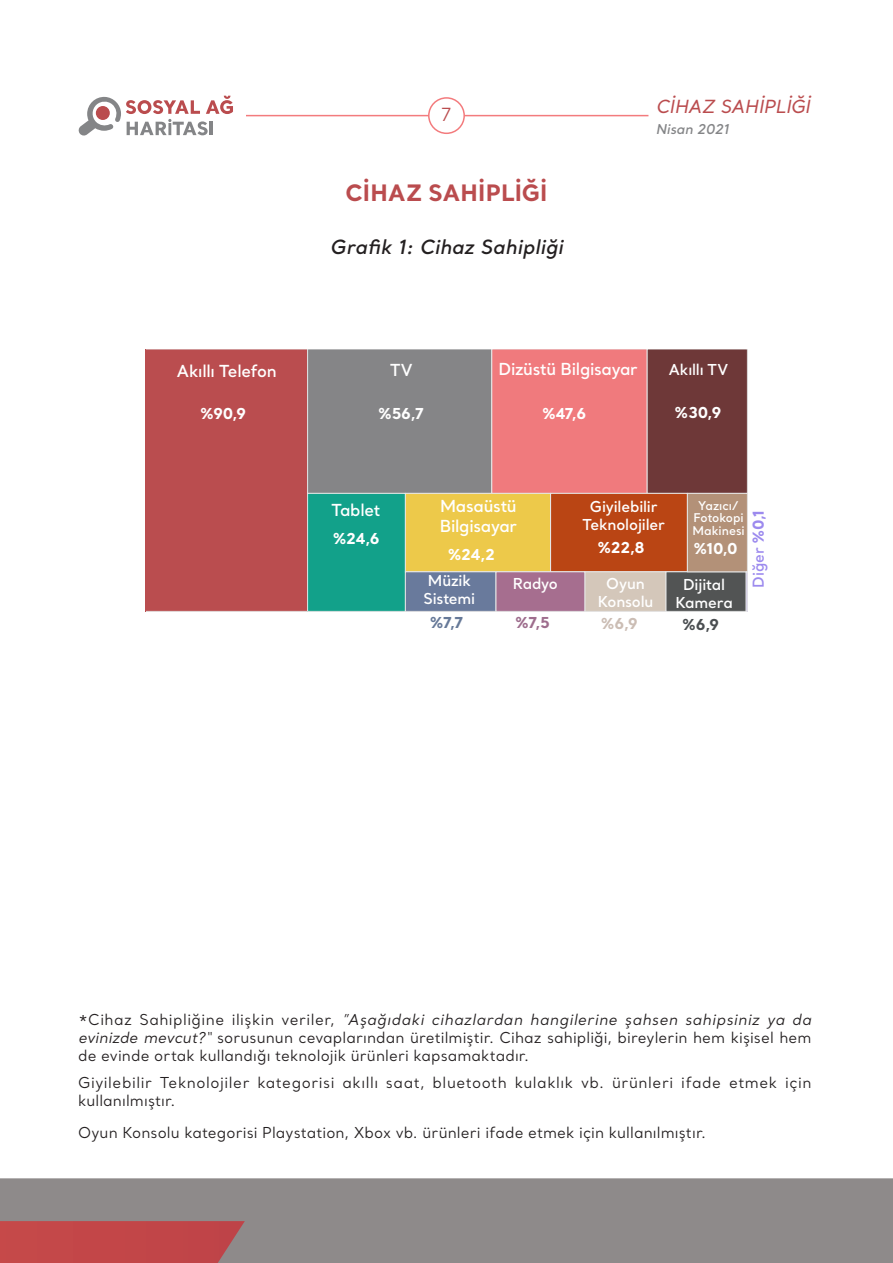
<style>
.page{position:relative;width:893px;height:1263px;background:#fff}
.page>*{position:absolute;margin:0;border:0;box-sizing:border-box;transform-origin:0 0}
.ANA_METIN{font:700 22.5px "Santral";color:#ba4c4e}
.ANA_METIN-2{font:italic 600 19.5px "Santral";letter-spacing:.01em;color:#231f20}
.t1{font:italic 500 18px "Santral";letter-spacing:-.01em;color:#ba4c4e}
.t2{font:18px "Santral";color:#ba4c4e}
.ANA_METIN-3{font:600 16.5px/19.8px "Santral";letter-spacing:-.015em;color:#fff}
.ANA_METIN-4{font:15px/18px "Santral";letter-spacing:.01em;color:#231f20;text-align:justify}
.ANA_METIN-5{font:15px/18px "Santral";letter-spacing:.035em;color:#231f20}
.ANA_METIN-6{font:600 15px/18px "Santral";letter-spacing:-.01em;color:#fff;text-align:center}
.ANA_METIN-7{font:700 15px "Santral";letter-spacing:-.02em;color:#fff}
.ANA_METIN-8{font:600 15px "Santral";letter-spacing:-.01em;color:#9c8aee}
.ANA_METIN-9{font:700 15px "Santral";color:#667998}
.ANA_METIN-10{font:700 15px "Santral";color:#9e6d8d}
.ANA_METIN-11{font:700 15px "Santral";color:#cbbdb4}
.ANA_METIN-12{font:700 15px "Santral";color:#4a4e51}
.t3{font:italic 600 13.5px "Santral";color:#848587}
.ANA_METIN-13{font:600 12px "Santral";letter-spacing:-.005em;color:#fff}
.s1{font-weight:700}
.s2{font-style:italic}
</style>
<div class="page">
<hr style="left:246px;top:115px;width:402px;height:1px;background:#f37b7d">
<div style="left:429px;top:98px;width:35px;height:35px;background:#fff;border-radius:50%"></div>
<div style="left:428px;top:97px;width:37px;height:37px;border:2px solid #f37b7d;border-radius:50%"></div>
<svg style="left:78px;top:96px;width:155px;height:40px"></svg>
<div style="left:0;top:1178px;width:893px;height:85px;background:#8e8a8a"></div>
<div style="left:0;top:1221px;width:245px;height:42px;background:#c24648"></div>
<div style="left:147px;top:349px;width:160px;height:262px;background:#ba4d4f"></div>
<div style="left:308px;top:349px;width:184px;height:144px;background:#858587"></div>
<div style="left:307px;top:349px;width:185px;height:145px;border:1px solid #e6e6e6"></div>
<div style="left:492px;top:349px;width:155px;height:144px;background:#f07a7d"></div>
<div style="left:491px;top:349px;width:156px;height:145px;border:1px solid #e6e6e6"></div>
<div style="left:647px;top:349px;width:100px;height:144px;background:#6e3838"></div>
<div style="left:647px;top:349px;width:101px;height:145px;border:1px solid #e6e6e6"></div>
<div style="left:308px;top:493px;width:97px;height:118px;background:#12a18a"></div>
<div style="left:307px;top:493px;width:99px;height:118px;border:1px solid #e6e6e6"></div>
<div style="left:405px;top:493px;width:146px;height:79px;background:#edc94a"></div>
<div style="left:405px;top:493px;width:146px;height:79px;border:1px solid #e6e6e6"></div>
<div style="left:551px;top:493px;width:136px;height:79px;background:#ba4514"></div>
<div style="left:550px;top:493px;width:138px;height:79px;border:1px solid #e6e6e6"></div>
<div style="left:405px;top:572px;width:91px;height:39px;background:#697a9c"></div>
<div style="left:405px;top:571px;width:91px;height:40px;border:1px solid #e6e6e6"></div>
<div style="left:666px;top:572px;width:80px;height:39px;background:#525454"></div>
<div style="left:585px;top:572px;width:81px;height:39px;background:#d4c7ba"></div>
<div style="left:584px;top:571px;width:82px;height:40px;border:1px solid #e6e6e6"></div>
<div style="left:687px;top:493px;width:60px;height:79px;background:#b39178"></div>
<div style="left:687px;top:493px;width:61px;height:79px;border:1px solid #e6e6e6"></div>
<div style="left:496px;top:572px;width:89px;height:39px;background:#a66e8f"></div>
<div style="left:496px;top:571px;width:89px;height:40px;border:1px solid #e6e6e6"></div>
<div style="left:746px;top:571px;width:2px;height:40px;border:1px solid #e6e6e6"></div>
<p class="ANA_METIN-3" style="left:177px;top:361px;width:102px">Akıllı Telefon</p>
<p class="ANA_METIN-7" style="left:200px;top:403px;width:48px">%90,9</p>
<p class="t2" style="left:441px;top:103px;width:12px">7</p>
<p class="ANA_METIN" style="left:346px;top:177px;width:203px">CİHAZ SAHİPLİĞİ</p>
<p class="ANA_METIN-2" style="left:330px;top:234px;width:235px">Grafik 1: Cihaz Sahipliği</p>
<p class="t1" style="left:656px;top:94px;width:156px">CİHAZ SAHİPLİĞİ</p>
<p class="t3" style="left:656px;top:120px;width:75px">Nisan 2021</p>
<p class="ANA_METIN-3" style="left:390px;top:360px;width:24px">TV</p>
<p class="ANA_METIN-3" style="left:499px;top:359px;width:141px">Dizüstü Bilgisayar</p>
<p class="ANA_METIN-6" style="left:668px;top:360px;width:61px">Akıllı TV</p>
<p class="ANA_METIN-7" style="left:378px;top:403px;width:48px">%56,7</p>
<p class="ANA_METIN-7" style="left:542px;top:403px;width:46px">%47,6</p>
<p class="ANA_METIN-7" style="left:674px;top:402px;width:49px">%30,9</p>
<p class="ANA_METIN-3" style="left:331px;top:500px;width:51px">Tablet</p>
<p class="ANA_METIN-3" style="left:440px;top:496px;width:79px">Masaüstü<br>Bilgisayar</p>
<p class="ANA_METIN-6" style="left:583px;top:497px;width:84px">Giyilebilir<br>Teknolojiler</p>
<p class="ANA_METIN-8" style="left:748px;top:588px;width:79px;rotate:-90deg">Diğer <span class="s1">%0,1</span></p>
<p class="ANA_METIN-13" style="left:698px;top:497px;width:42px">Yazıcı/</p>
<p class="ANA_METIN-13" style="left:694px;top:510px;width:52px">Fotokopi</p>
<p class="ANA_METIN-13" style="left:693px;top:523px;width:54px">Makinesi</p>
<p class="ANA_METIN-7" style="left:332px;top:528px;width:49px">%24,6</p>
<p class="ANA_METIN-7" style="left:597px;top:537px;width:49px">%22,8</p>
<p class="ANA_METIN-7" style="left:693px;top:538px;width:46px">%10,0</p>
<p class="ANA_METIN-7" style="left:447px;top:544px;width:49px">%24,2</p>
<p class="ANA_METIN-6" style="left:423px;top:571px;width:53px;text-align:left">Müzik<br>Sistemi</p>
<p class="ANA_METIN-6" style="left:513px;top:574px;width:47px">Radyo</p>
<p class="ANA_METIN-9" style="left:429px;top:612px;width:35px">%7,7</p>
<p class="ANA_METIN-10" style="left:515px;top:612px;width:37px">%7,5</p>
<p class="ANA_METIN-11" style="left:601px;top:613px;width:39px">%6,9</p>
<p class="ANA_METIN-6" style="left:598px;top:574px;width:57px">Oyun<br>Konsolu</p>
<p class="ANA_METIN-6" style="left:675px;top:575px;width:59px">Dijital<br>Kamera</p>
<p class="ANA_METIN-12" style="left:682px;top:614px;width:39px">%6,9</p>
<p class="ANA_METIN-4" style="left:78px;top:1010px;width:735px">*Cihaz Sahipliğine ilişkin veriler, <span class="s2">”Aşağıdaki cihazlardan hangilerine şahsen sahipsiniz ya da evinizde mevcut?“</span> sorusunun cevaplarından üretilmiştir. Cihaz sahipliği, bireylerin hem kişisel hem de evinde ortak kullandığı teknolojik ürünleri kapsamaktadır.</p>
<p class="ANA_METIN-5" style="left:78px;top:1073px;width:735px">Giyilebilir Teknolojiler kategorisi akıllı saat, bluetooth kulaklık vb. ürünleri ifade etmek için kullanılmıştır.</p>
<p class="ANA_METIN-4" style="left:78px;top:1123px;width:630px">Oyun Konsolu kategorisi Playstation, Xbox vb. ürünleri ifade etmek için kullanılmıştır.</p>
</div>
